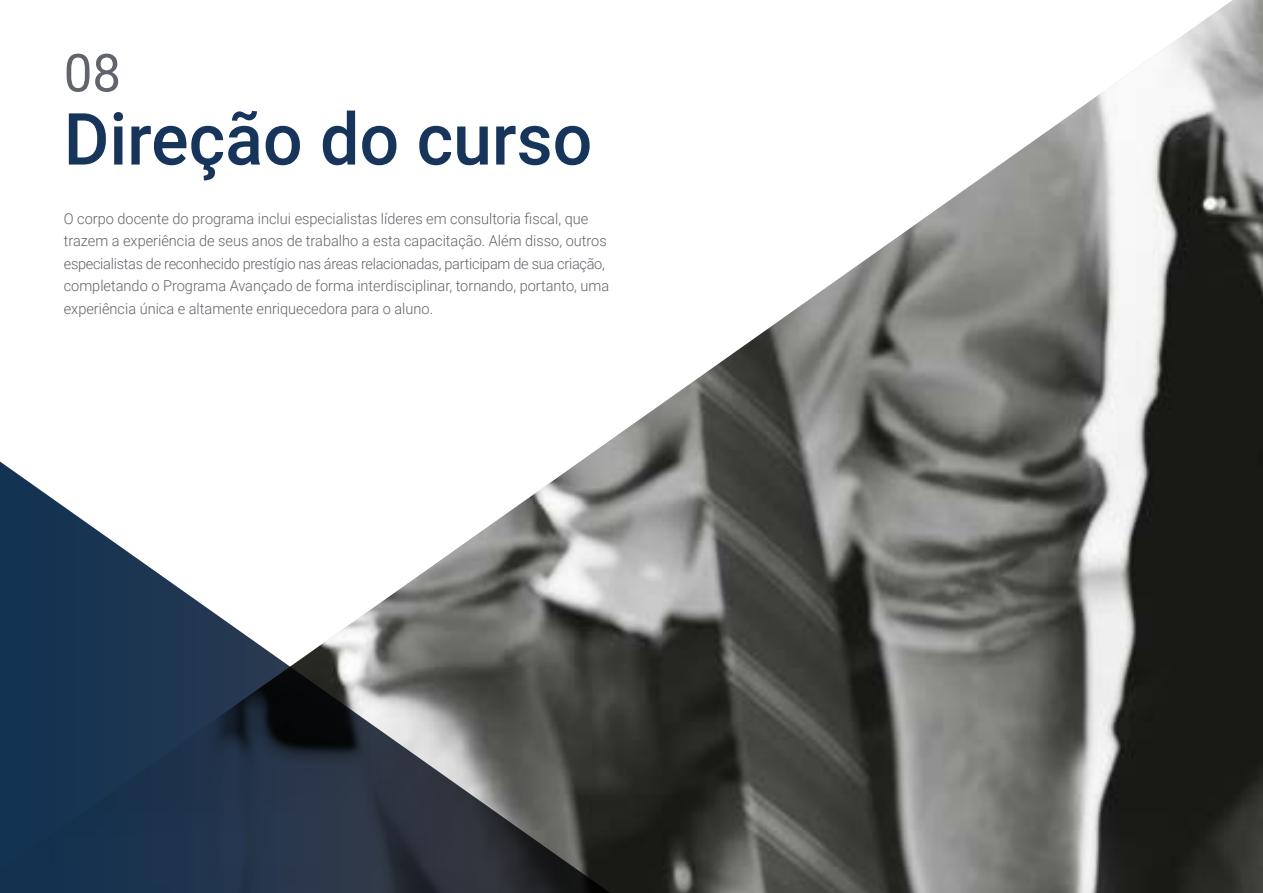
<style>
.page{position:relative;width:1263px;height:893px;background:#fff}
.page>*{position:absolute;margin:0;border:0;box-sizing:border-box;transform-origin:0 0}
.t1{font:500 72px "Roboto";color:#17355b}
.t2{font:52.5px "Roboto";color:#61646a}
.t3{font:300 15px/22.5px "Roboto";color:#61646a}
</style>
<div class="page">
<img style="left:602px;top:0;width:661px;height:893px">
<svg style="left:0;top:446px;width:640px;height:447px"></svg>
<h2 class="t2" style="left:64px;top:36px;width:59px">08</h2>
<h1 class="t1" style="left:64px;top:89px;width:530px">Direção do curso</h1>
<p class="t3" style="left:64px;top:207px;width:547px">O corpo docente do programa inclui especialistas líderes em consultoria fiscal, que trazem a experiência de seus anos de trabalho a esta capacitação. Além disso, outros especialistas de reconhecido prestígio nas áreas relacionadas, participam de sua criação, completando o Programa Avançado de forma interdisciplinar, tornando, portanto, uma experiência única e altamente enriquecedora para o aluno.</p>
</div>
